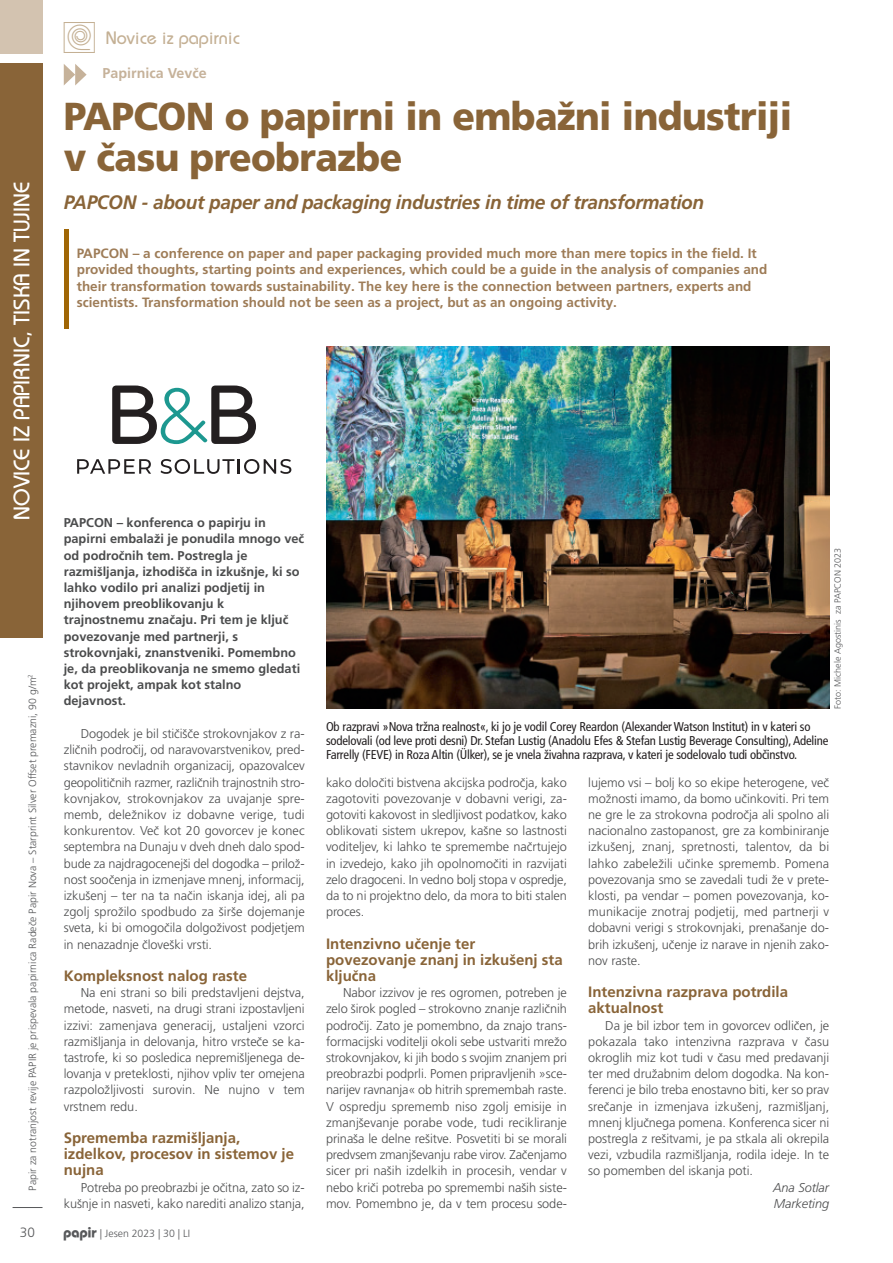
<style>
.page{position:relative;width:893px;height:1263px;background:#fff}
.page>*{position:absolute;margin:0;border:0;box-sizing:border-box;transform-origin:0 0}
.t1{font:45px "Revija Papir";color:#c4b094}
.t2{font:900 39px/40.5px "Frutiger LT Pro";letter-spacing:-.015em;color:#896438;scale:.95 1}
.t3{font:500 22.5px "Bauhaus Std";color:#fff}
.t4{font:italic 700 19.5px "Frutiger LT Pro";letter-spacing:-.02em;color:#896438}
.t5{font:500 18px "Bauhaus Std";color:#c4b094}
.t6{font:700 15px/16.2px "Frutiger LT Pro";color:#896438}
.t7{font:700 14.25px "Frutiger LT Pro";color:#c6b29a}
.t8{font:700 13.5px/16.2px "Frutiger LT Pro";color:#9e7c57}
.t9{font:300 13.5px "Frutiger LT Pro";color:#57585a}
.t10{font:300 12.75px/16.2px "Frutiger LT Pro";letter-spacing:-.005em;color:#4b4c4d;text-align:justify}
.t11{font:700 12.75px/16.2px "Frutiger LT Pro";color:#4b4c4d}
.t12{font:condensed 12.75px/14.2px "Frutiger LT Pro";letter-spacing:-.015em;color:#231f20}
.t13{font:italic 300 12.75px "Frutiger LT Pro";letter-spacing:-.005em;color:#4b4c4d}
.t14{font:300 10.5px "Frutiger LT Pro";color:#57585a}
.t15{font:300 9px "Frutiger LT Pro";color:#57585a}
.s1{font-family:"Bauhaus Std";font-weight:500;font-size:21px}
</style>
<div class="page">
<div style="left:0;top:0;width:43px;height:53px;background:#d3c3b0"></div>
<div style="left:0;top:64px;width:43px;height:574px;background:#896438"></div>
<hr style="left:13px;top:1207px;width:30px;height:1px;background:#57585a">
<hr style="left:64px;top:229px;width:4px;height:100px;background:#a06605">
<svg style="left:64px;top:64px;width:23px;height:21px"></svg>
<svg style="left:112px;top:385px;width:144px;height:59px"></svg>
<svg style="left:77px;top:459px;width:74px;height:15px"></svg>
<svg style="left:161px;top:459px;width:130px;height:15px"></svg>
<img style="left:326px;top:346px;width:503px;height:363px">
<p class="t1" style="left:64px;top:22px;width:33px">n</p>
<p class="t5" style="left:106px;top:31px;width:136px">Novice iz papirnic</p>
<p class="t3" style="left:13px;top:520px;width:339px;rotate:-90deg">NOVICE IZ PAPIRNIC, TISKA IN TUJINE</p>
<p class="t14" style="left:28px;top:1190px;width:518px;rotate:-90deg">Papir za notranjost revije PAPIR je prispevala papirnica Radeče Papir Nova – Starprint Silver Offset premazni, 90 g/m<sup>2</sup></p>
<p class="t7" style="left:103px;top:68px;width:106px">Papirnica Vevče</p>
<p class="t2" style="left:64px;top:100px;width:768px">PAPCON o papirni in embažni industriji v času preobrazbe</p>
<p class="t4" style="left:64px;top:194px;width:642px">PAPCON - about paper and packaging industries in time of transformation</p>
<p class="t8" style="left:77px;top:246px;width:692px">PAPCON – a conference on paper and paper packaging provided much more than mere topics in the field. It provided thoughts, starting points and experiences, which could be a guide in the analysis of companies and their transformation towards sustainability. The key here is the connection between partners, experts and scientists. Transformation should not be seen as a project, but as an ongoing activity.</p>
<p class="t11" style="left:64px;top:516px;width:242px">PAPCON – konferenca o papirju in papirni embalaži je ponudila mnogo več od področnih tem. Postregla je razmišljanja, izhodišča in izkušnje, ki so lahko vodilo pri analizi podjetij in njihovem preoblikovanju k trajnostnemu značaju. Pri tem je ključ povezovanje med partnerji, s strokovnjaki, znanstveniki. Pomembno je, da preoblikovanja ne smemo gledati kot projekt, ampak kot stalno dejavnost.</p>
<p class="t10" style="left:64px;top:726px;width:242px;text-indent:17px">Dogodek je bil stičišče strokovnjakov z ra&shy;zličnih področij, od naravovarstvenikov, pred&shy;stavnikov nevladnih organizacij, opazovalcev geopolitičnih razmer, različnih trajnostnih stro&shy;kovnjakov, strokovnjakov za uvajanje spre&shy;memb, deležnikov iz dobavne verige, tudi konkurentov. Več kot 20 govorcev je konec septembra na Dunaju v dveh dneh dalo spod&shy;bude za najdragocenejši del dogodka – prilož&shy;nost soočenja in izmenjave mnenj, informacij, izkušenj – ter na ta način iskanja idej, ali pa zgolj sprožilo spodbudo za širše dojemanje sveta, ki bi omogočila dolgoživost podjetjem in nenazadnje človeški vrsti.</p>
<p class="t6" style="left:64px;top:969px;width:185px">Kompleksnost nalog raste</p>
<p class="t10" style="left:64px;top:985px;width:242px;text-indent:17px">Na eni strani so bili predstavljeni dejstva, metode, nasveti, na drugi strani izpostavljeni izzivi: zamenjava generacij, ustaljeni vzorci razmišljanja in delovanja, hitro vrsteče se ka&shy;tastrofe, ki so posledica nepremišljenega de&shy;lovanja v preteklosti, njihov vpliv ter omejena razpoložljivosti surovin. Ne nujno v tem vrstnem redu.</p>
<p class="t6" style="left:64px;top:1131px;width:232px">Sprememba razmišljanja, izdelkov, procesov in sistemov je nujna</p>
<p class="t10" style="left:64px;top:1180px;width:242px;text-align:right">Potreba po preobrazbi je očitna, zato so iz&shy;kušnje in nasveti, kako narediti analizo stanja,</p>
<p class="t15" style="left:834px;top:709px;width:162px;rotate:-90deg">Foto: Michele Agostinis za PAPCON 2023</p>
<p class="t12" style="left:326px;top:720px;width:504px">Ob razpravi »Nova tržna realnost«, ki jo je vodil Corey Reardon (Alexander Watson Institut) in v kateri so sodelovali (od leve proti desni) Dr. Stefan Lustig (Anadolu Efes &amp; Stefan Lustig Beverage Consulting), Adeline<br>Farrelly (FEVE) in Roza Altin (Ülker), se je vnela živahna razprava, v kateri je sodelovalo tudi občinstvo.</p>
<p class="t10" style="left:326px;top:775px;width:242px">kako določiti bistvena akcijska področja, kako zagotoviti povezovanje v dobavni verigi, za&shy;gotoviti kakovost in sledljivost podatkov, kako oblikovati sistem ukrepov, kašne so lastnosti voditeljev, ki lahko te spremembe načrtujejo in izvedejo, kako jih opolnomočiti in razvijati zelo dragoceni. In vedno bolj stopa v ospredje, da to ni projektno delo, da mora to biti stalen proces.</p>
<p class="t6" style="left:326px;top:936px;width:238px">Intenzivno učenje ter povezovanje znanj in izkušenj sta ključna</p>
<p class="t10" style="left:326px;top:985px;width:242px;text-indent:17px">Nabor izzivov je res ogromen, potreben je zelo širok pogled – strokovno znanje različnih področij. Zato je pomembno, da znajo trans&shy;formacijski voditelji okoli sebe ustvariti mrežo strokovnjakov, ki jih bodo s svojim znanjem pri preobrazbi podprli. Pomen pripravljenih »sce&shy;narijev ravnanja« ob hitrih spremembah raste.<br>V ospredju sprememb niso zgolj emisije in zmanjševanje porabe vode, tudi recikliranje prinaša le delne rešitve. Posvetiti bi se morali predvsem zmanjševanju rabe virov. Začenjamo sicer pri naših izdelkih in procesih, vendar v nebo kriči potreba po spremembi naših siste&shy;mov. Pomembno je, da v tem procesu sode-</p>
<p class="t10" style="left:588px;top:775px;width:242px">lujemo vsi – bolj ko so ekipe heterogene, več možnosti imamo, da bomo učinkoviti. Pri tem ne gre le za strokovna področja ali spolno ali nacionalno zastopanost, gre za kombiniranje izkušenj, znanj, spretnosti, talentov, da bi lahko zabeležili učinke sprememb. Pomena povezovanja smo se zavedali tudi že v prete&shy;klosti, pa vendar – pomen povezovanja, ko&shy;munikacije znotraj podjetij, med partnerji v dobavni verigi s strokovnjaki, prenašanje do&shy;brih izkušenj, učenje iz narave in njenih zako&shy;nov raste.</p>
<p class="t6" style="left:588px;top:985px;width:201px">Intenzivna razprava potrdila aktualnost</p>
<p class="t10" style="left:588px;top:1018px;width:242px;text-indent:17px">Da je bil izbor tem in govorcev odličen, je pokazala tako intenzivna razprava v času okroglih miz kot tudi v času med predavanji ter med družabnim delom dogodka. Na kon&shy;ferenci je bilo treba enostavno biti, ker so prav srečanje in izmenjava izkušenj, razmišljanj, mnenj ključnega pomena. Konferenca sicer ni postregla z rešitvami, je pa stkala ali okrepila vezi, vzbudila razmišljanja, rodila ideje. In te so pomemben del iskanja poti.</p>
<p class="t13" style="left:773px;top:1182px;width:58px">Ana Sotlar</p>
<p class="t13" style="left:774px;top:1198px;width:57px">Marketing</p>
<p class="t9" style="left:20px;top:1227px;width:17px">30</p>
<p class="t14" style="left:64px;top:1229px;width:128px"><span class="s1">¡</span> | Jesen 2023 | 30 | LI</p>
</div>
